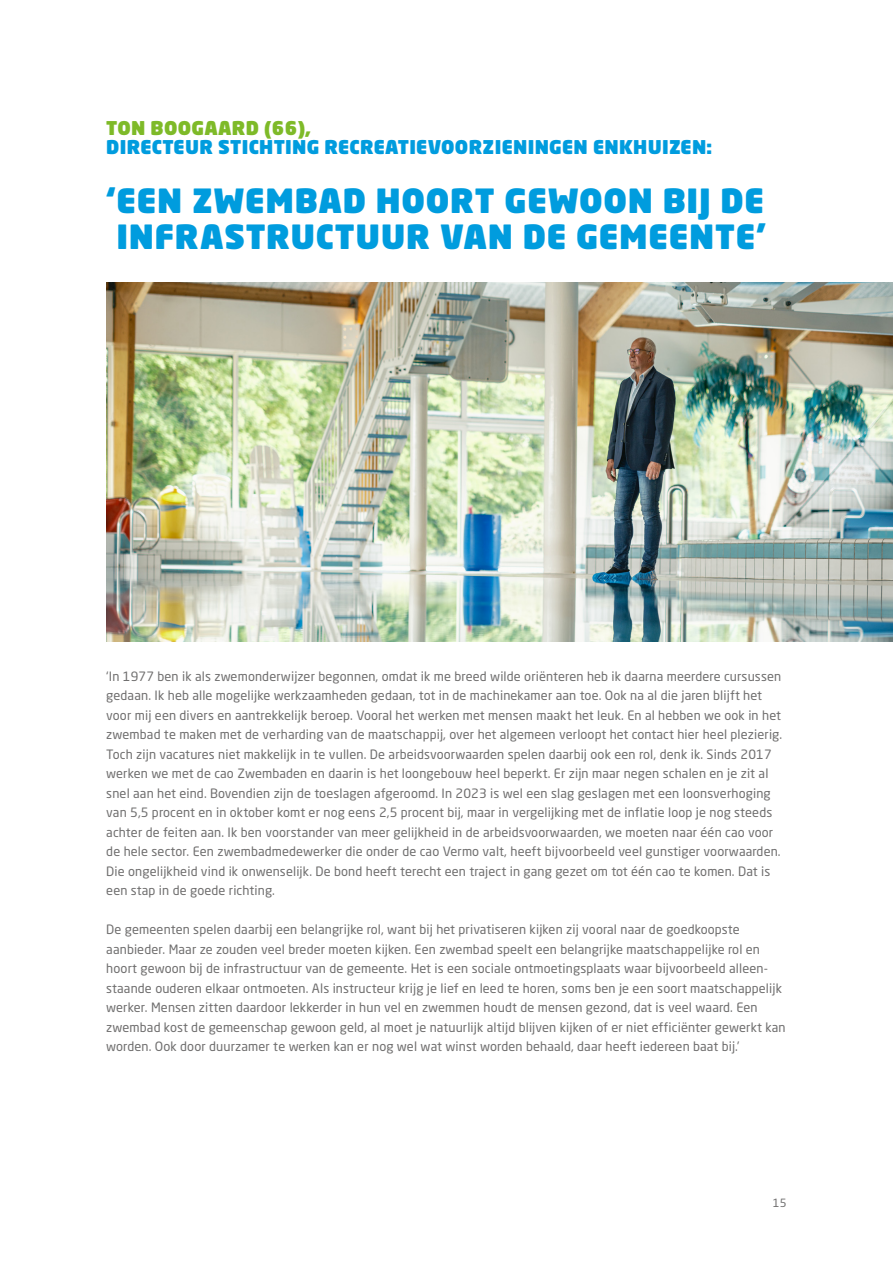
<style>
.page{position:relative;width:893px;height:1263px;background:#fff}
.page>*{position:absolute;margin:0;border:0;box-sizing:border-box;transform-origin:0 0}
.t1{font:900 33px/36px "Neo Sans Pro";letter-spacing:.02em;color:#009cde;text-align:center}
.t2{font:900 18.75px "Neo Sans Pro";letter-spacing:.015em;color:#009cde}
.t3{font:900 18.75px "Neo Sans Pro";letter-spacing:.015em;color:#7eba28}
.t4{font:12.75px/19.5px "Neo Sans Pro";letter-spacing:.01em;color:#706f6f}
.t5{font:11.25px "Neo Sans Pro";color:#706f6f}
</style>
<div class="page">
<img style="left:106px;top:282px;width:787px;height:360px">
<h2 class="t3" style="left:106px;top:115px;width:206px">TON BOOGAARD (66),</h2>
<h2 class="t2" style="left:106px;top:135px;width:607px">DIRECTEUR STICHTING RECREATIEVOORZIENINGEN ENKHUIZEN:</h2>
<h1 class="t1" style="left:106px;top:181px;width:661px">‘EEN ZWEMBAD HOORT GEWOON BIJ DE<br>INFRASTRUCTUUR VAN DE GEMEENTE’</h1>
<p class="t4" style="left:106px;top:666px;width:677px">‘In 1977 ben ik als zwemonderwijzer begonnen, omdat ik me breed wilde oriënteren heb ik daarna meerdere cursussen gedaan. Ik heb alle mogelijke werkzaamheden gedaan, tot in de machinekamer aan toe. Ook na al die jaren blijft het voor mij een divers en aantrekkelijk beroep. Vooral het werken met mensen maakt het leuk. En al hebben we ook in het zwembad te maken met de verharding van de maatschappij, over het algemeen verloopt het contact hier heel plezierig.<br>Toch zijn vacatures niet makkelijk in te vullen. De arbeidsvoorwaarden spelen daarbij ook een rol, denk ik. Sinds 2017 werken we met de cao Zwembaden en daarin is het loongebouw heel beperkt. Er zijn maar negen schalen en je zit al snel aan het eind. Bovendien zijn de toeslagen afgeroomd. In 2023 is wel een slag geslagen met een loonsverhoging van 5,5 procent en in oktober komt er nog eens 2,5 procent bij, maar in vergelijking met de inflatie loop je nog steeds achter de feiten aan. Ik ben voorstander van meer gelijkheid in de arbeidsvoorwaarden, we moeten naar één cao voor de hele sector. Een zwembadmedewerker die onder de cao Vermo valt, heeft bijvoorbeeld veel gunstiger voorwaarden.<br>Die ongelijkheid vind ik onwenselijk. De bond heeft terecht een traject in gang gezet om tot één cao te komen. Dat is een stap in de goede richting.</p>
<p class="t4" style="left:106px;top:919px;width:681px">De gemeenten spelen daarbij een belangrijke rol, want bij het privatiseren kijken zij vooral naar de goedkoopste aanbieder. Maar ze zouden veel breder moeten kijken. Een zwembad speelt een belangrijke maatschappelijke rol en hoort gewoon bij de infrastructuur van de gemeente. Het is een sociale ontmoetingsplaats waar bijvoorbeeld alleen&shy;staande ouderen elkaar ontmoeten. Als instructeur krijg je lief en leed te horen, soms ben je een soort maatschappelijk werker. Mensen zitten daardoor lekkerder in hun vel en zwemmen houdt de mensen gezond, dat is veel waard. Een zwembad kost de gemeenschap gewoon geld, al moet je natuurlijk altijd blijven kijken of er niet efficiënter gewerkt kan worden. Ook door duurzamer te werken kan er nog wel wat winst worden behaald, daar heeft iedereen baat bij.’</p>
<p class="t5" style="left:773px;top:1196px;width:15px">15</p>
</div>
